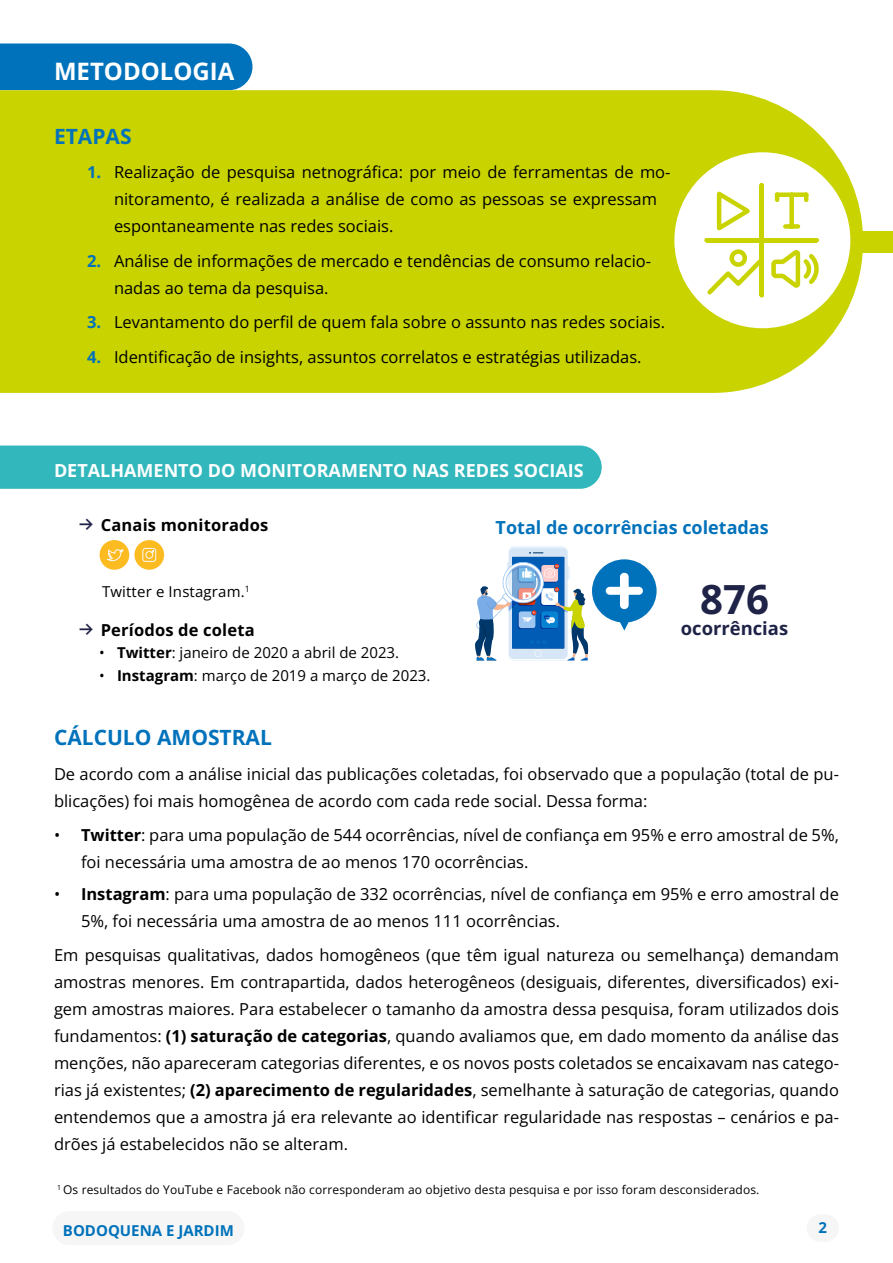
<style>
.page{position:relative;width:893px;height:1263px;background:#fff}
.page>*{position:absolute;margin:0;border:0;box-sizing:border-box;transform-origin:0 0}
.t1{font:700 40.2px "Open Sans";color:#1f2347}
.t2{font:700 24px "Open Sans";color:#fff}
.t3{font:700 21px "Open Sans";color:#0072bb}
.t4{font:700 18.45px "Open Sans";color:#1f2347}
.t5{font:700 18px "Open Sans";color:#fff}
.t6{font:700 18px "Open Sans";color:#0072bb}
.t7{font:16.5px/27px "Open Sans";color:#000}
.t8{font:700 16.5px "Open Sans";letter-spacing:.01em;color:#000}
.t9{font:15px "Open Sans";color:#000}
.t10{font:700 15px "Open Sans";color:#0072bb}
.t11{font:12px "Open Sans";letter-spacing:.01em;color:#000}
.s1{font-weight:700;color:#0072bb}
.s2{font-family:"Pluto";font-weight:400;font-size:22.5px;color:#1f2347}
.s3{font-weight:700}
</style>
<div class="page">
<div style="left:0;top:446px;width:602px;height:43px;background:#31b7bc"></div>
<div style="left:134px;top:540px;width:30px;height:30px;background:#fbbb21;border-radius:50%"></div>
<svg style="left:142px;top:547px;width:15px;height:15px"></svg>
<div style="left:100px;top:540px;width:29px;height:30px;background:#fbbb21;border-radius:50%"></div>
<svg style="left:107px;top:548px;width:16px;height:13px"></svg>
<div style="left:0;top:44px;width:252px;height:46px;background:#0072bb"></div>
<div style="left:0;top:90px;width:863px;height:303px;background:#c8d300"></div>
<div style="left:849px;top:232px;width:44px;height:21px;background:#c8d300"></div>
<div style="left:674px;top:152px;width:176px;height:176px;background:#fff;border-radius:50%"></div>
<svg style="left:704px;top:183px;width:115px;height:115px"></svg>
<svg style="left:475px;top:546px;width:182px;height:115px"></svg>
<div style="left:806px;top:1214px;width:33px;height:28px;background:#f6f6f6;border-radius:14px"></div>
<div style="left:52px;top:1211px;width:192px;height:34px;background:#f6f6f6;border-radius:17px"></div>
<h2 class="t2" style="left:54px;top:55px;width:182px">METODOLOGIA</h2>
<p class="t3" style="left:54px;top:122px;width:79px">ETAPAS</p>
<p class="t7" style="left:114px;top:158px;width:558px;text-indent:-27px"><span class="s1">1.</span> Realização de pesquisa netnográfica: por meio de ferramentas de mo&shy;nitoramento, é realizada a análise de como as pessoas se expressam espontaneamente nas redes sociais.</p>
<p class="t7" style="left:114px;top:247px;width:539px;text-indent:-27px"><span class="s1">2.</span> Análise de informações de mercado e tendências de consumo relacio&shy;nadas ao tema da pesquisa.</p>
<p class="t7" style="left:87px;top:308px;width:579px"><span class="s1">3.</span> Levantamento do perfil de quem fala sobre o assunto nas redes sociais.</p>
<p class="t7" style="left:87px;top:343px;width:556px"><span class="s1">4.</span> Identificação de insights, assuntos correlatos e estratégias utilizadas.</p>
<p class="t5" style="left:54px;top:458px;width:531px">DETALHAMENTO DO MONITORAMENTO NAS REDES SOCIAIS</p>
<p class="t8" style="left:78px;top:513px;width:192px"><span class="s2">→</span> Canais monitorados</p>
<p class="t9" style="left:102px;top:581px;width:149px">Twitter e Instagram.<sup>1</sup></p>
<p class="t8" style="left:78px;top:618px;width:178px"><span class="s2">→</span> Períodos de coleta</p>
<p class="t9" style="left:99px;top:643px;width:302px">• <span class="s3">Twitter</span>: janeiro de 2020 a abril de 2023.</p>
<p class="t9" style="left:99px;top:665px;width:333px">• <span class="s3">Instagram</span>: março de 2019 a março de 2023.</p>
<p class="t6" style="left:496px;top:515px;width:275px">Total de ocorrências coletadas</p>
<h1 class="t1" style="left:700px;top:571px;width:70px">876</h1>
<p class="t4" style="left:681px;top:616px;width:109px">ocorrências</p>
<p class="t3" style="left:54px;top:723px;width:219px">CÁLCULO AMOSTRAL</p>
<p class="t7" style="left:54px;top:760px;width:786px">De acordo com a análise inicial das publicações coletadas, foi observado que a população (total de pu&shy;blicações) foi mais homogênea de acordo com cada rede social. Dessa forma:</p>
<p class="t7" style="left:81px;top:821px;width:759px;text-indent:-27px">• <span class="s3">Twitter</span>: para uma população de 544 ocorrências, nível de confiança em 95% e erro amostral de 5%, foi necessária uma amostra de ao menos 170 ocorrências.</p>
<p class="t7" style="left:81px;top:880px;width:759px;text-indent:-27px">• <span class="s3">Instagram</span>: para uma população de 332 ocorrências, nível de confiança em 95% e erro amostral de<br>5%, foi necessária uma amostra de ao menos 111 ocorrências.</p>
<p class="t7" style="left:54px;top:941px;width:786px;text-align:justify">Em pesquisas qualitativas, dados homogêneos (que têm igual natureza ou semelhança) demandam amostras menores. Em contrapartida, dados heterogêneos (desiguais, diferentes, diversificados) exi&shy;gem amostras maiores. Para estabelecer o tamanho da amostra dessa pesquisa, foram utilizados dois fundamentos: <span class="s3">(1) saturação de categorias</span>, quando avaliamos que, em dado momento da análise das menções, não apareceram categorias diferentes, e os novos posts coletados se encaixavam nas catego&shy;rias já existentes; <span class="s3">(2) aparecimento de regularidades</span>, semelhante à saturação de categorias, quando entendemos que a amostra já era relevante ao identificar regularidade nas respostas – cenários e pa&shy;drões já estabelecidos não se alteram.</p>
<p class="t11" style="left:57px;top:1181px;width:704px"><sup>1</sup> Os resultados do YouTube e Facebook não corresponderam ao objetivo desta pesquisa e por isso foram desconsiderados.</p>
<p class="t10" style="left:63px;top:1220px;width:172px">BODOQUENA E JARDIM</p>
<p class="t10" style="left:818px;top:1217px;width:10px">2</p>
</div>
